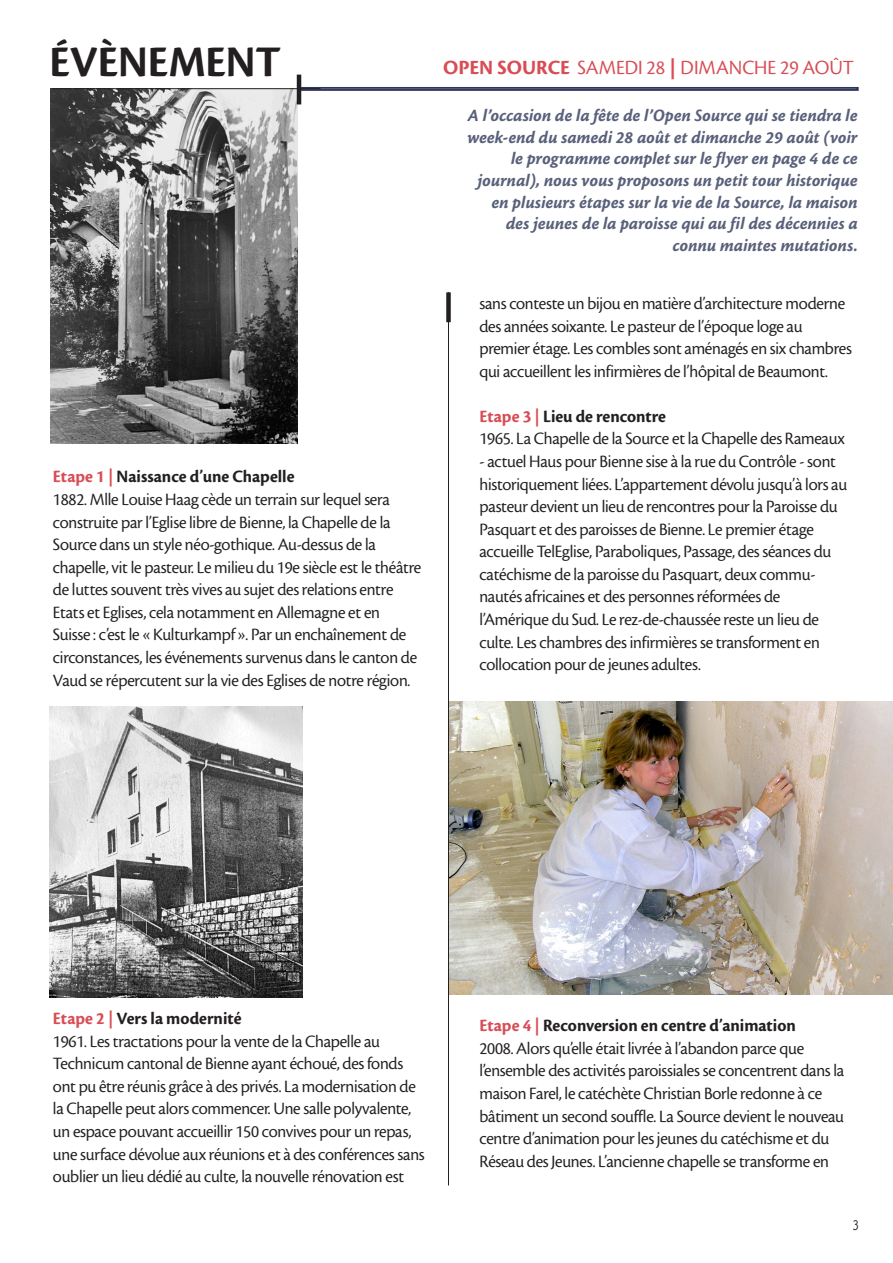
<style>
.page{position:relative;width:893px;height:1263px;background:#fff}
.page>*{position:absolute;margin:0;border:0;box-sizing:border-box;transform-origin:0 0}
.t1{font:45.45px "Cronos MM 700 72";color:#231f20}
.t2{font:21px "Cronos MM 408 72";color:#d84d55}
.t3{font:18px/22.5px "Cronos MM 408 72";letter-spacing:-.01em;color:#231f20}
.t4{font:18px/21.6px "Cronos MM It 700 11";color:#2f3859;text-align:right}
.t5{font:18px "Cronos MM 700 72";color:#231f20}
.t6{font:13.5px "Korinna";color:#231f20;scale:.67 1}
.s1{color:#d84d55}
.s2{font-family:"Cronos MM 700 11"}
</style>
<div class="page">
<img style="left:449px;top:702px;width:444px;height:292px">
<img style="left:51px;top:88px;width:247px;height:355px">
<div style="left:299px;top:87px;width:560px;height:4px;border:2px solid #2f3859"></div>
<svg style="left:780px;top:721px;width:4px;height:3px"></svg>
<svg style="left:813px;top:713px;width:4px;height:4px"></svg>
<hr style="left:52px;top:88px;width:269px;height:1px;background:#231f20">
<hr style="left:297px;top:75px;width:4px;height:29px;background:#231f20">
<hr style="left:448px;top:292px;width:1px;height:893px;background:#231f20">
<img style="left:50px;top:706px;width:252px;height:291px">
<div style="left:446px;top:292px;width:5px;height:30px;background:#231f20"></div>
<h1 class="t1" style="left:49px;top:38px;width:233px">ÉVÈNEMENT</h1>
<p class="t5" style="left:53px;top:467px;width:243px"><span class="s1">Etape 1 |</span> Naissance d’une Chapelle</p>
<p class="t3" style="left:53px;top:488px;width:370px">1882. Mlle Louise Haag cède un terrain sur lequel sera construite par l’Eglise libre de Bienne, la Chapelle de la Source dans un style néo-gothique. Au-dessus de la chapelle, vit le pasteur. Le milieu du 19e siècle est le théâtre de luttes souvent très vives au sujet des relations entre Etats et Eglises, cela notamment en Allemagne et en Suisse : c’est le « Kulturkampf ». Par un enchaînement de circonstances, les événements survenus dans le canton de Vaud se répercutent sur la vie des Eglises de notre région.</p>
<p class="t2" style="left:443px;top:56px;width:412px"><span class="s2">OPEN SOURCE</span> SAMEDI 28 <span class="s2">|</span> DIMANCHE 29 AOÛT</p>
<p class="t4" style="left:467px;top:105px;width:392px">A l’occasion de la fête de l’Open Source qui se tiendra le week-end du samedi 28 août et dimanche 29 août (voir le programme complet sur le flyer en page 4 de ce journal), nous vous proposons un petit tour historique en plusieurs étapes sur la vie de la Source, la maison des jeunes de la paroisse qui au fil des décennies a connu maintes mutations.</p>
<p class="t3" style="left:479px;top:292px;width:374px">sans conteste un bijou en matière d’architecture moderne des années soixante. Le pasteur de l’époque loge au premier étage. Les combles sont aménagés en six chambres qui accueillent les infirmières de l’hôpital de Beaumont.</p>
<p class="t5" style="left:479px;top:406px;width:188px"><span class="s1">Etape 3 |</span> Lieu de rencontre</p>
<p class="t3" style="left:479px;top:428px;width:367px">1965. La Chapelle de la Source et la Chapelle des Rameaux</p>
<p class="t3" style="left:479px;top:450px;width:369px">- actuel Haus pour Bienne sise à la rue du Contrôle - sont historiquement liées. L’appartement dévolu jusqu’à lors au pasteur devient un lieu de rencontres pour la Paroisse du Pasquart et des paroisses de Bienne. Le premier étage accueille TelEglise, Paraboliques, Passage, des séances du catéchisme de la paroisse du Pasquart, deux commu&shy;nautés africaines et des personnes réformées de l’Amérique du Sud. Le rez-de-chaussée reste un lieu de culte. Les chambres des infirmières se transforment en collocation pour de jeunes adultes.</p>
<p class="t5" style="left:53px;top:1009px;width:190px"><span class="s1">Etape 2 |</span> Vers la modernité</p>
<p class="t3" style="left:53px;top:1030px;width:373px">1961. Les tractations pour la vente de la Chapelle au Technicum cantonal de Bienne ayant échoué, des fonds ont pu être réunis grâce à des privés. La modernisation de la Chapelle peut alors commencer. Une salle polyvalente, un espace pouvant accueillir 150 convives pour un repas, une surface dévolue aux réunions et à des conférences sans oublier un lieu dédié au culte, la nouvelle rénovation est</p>
<p class="t5" style="left:479px;top:1016px;width:318px"><span class="s1">Etape 4 |</span> Reconversion en centre d’animation</p>
<p class="t3" style="left:479px;top:1037px;width:366px">2008. Alors qu’elle était livrée à l’abandon parce que l’ensemble des activités paroissiales se concentrent dans la maison Farel, le catéchète Christian Borle redonne à ce bâtiment un second souffle. La Source devient le nouveau centre d’animation pour les jeunes du catéchisme et du Réseau des Jeunes. L’ancienne chapelle se transforme en</p>
<p class="t6" style="left:853px;top:1217px;width:10px">3</p>
</div>
